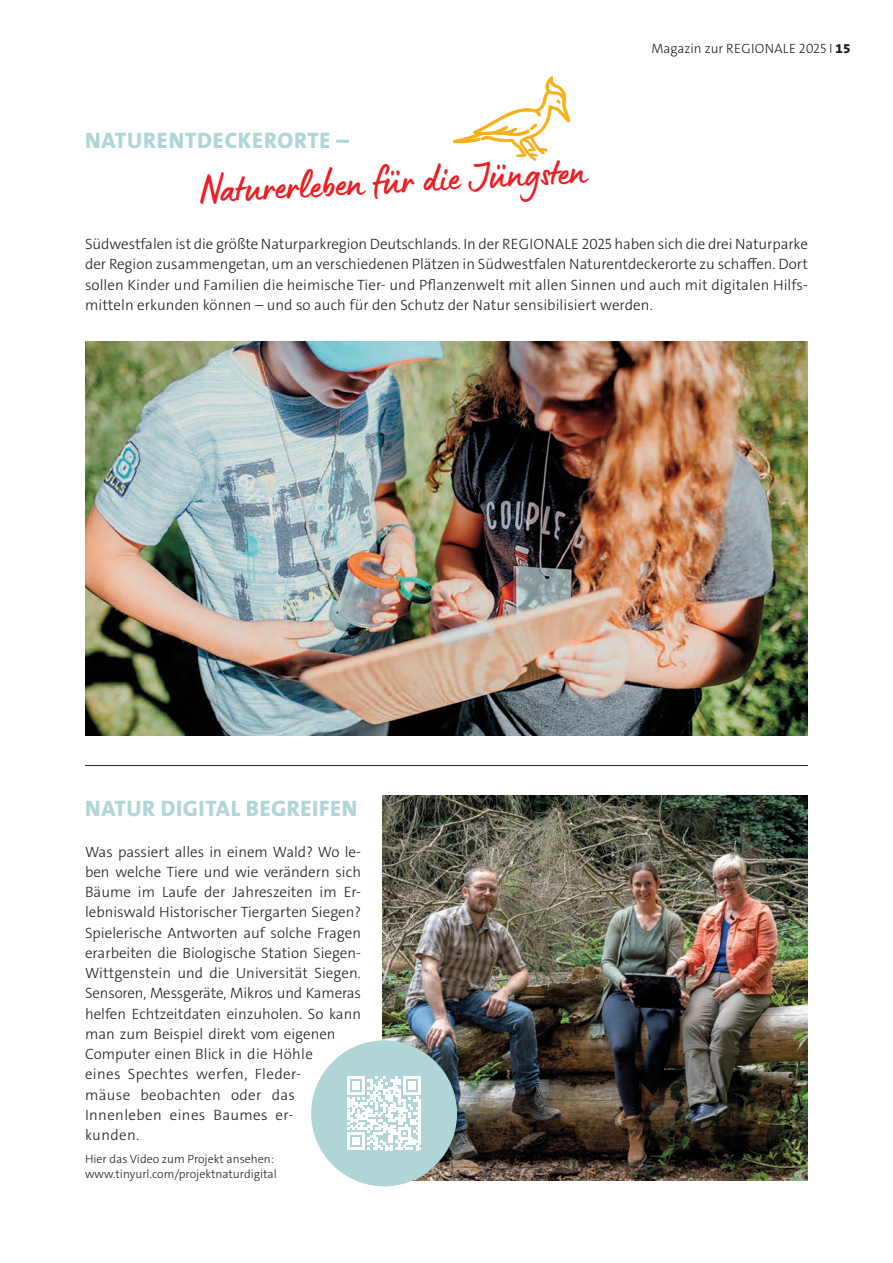
<style>
.page{position:relative;width:893px;height:1263px;background:#fff}
.page>*{position:absolute;margin:0;border:0;box-sizing:border-box;transform-origin:0 0}
.t1{font:42px "Lumios Marker";color:#ee1d23}
.t2{font:800 22.5px "The Sans B W8";letter-spacing:.03em;color:#afd5d6}
.t3{font:300 15px/20.2px "The Sans";color:#231f20}
.t4{font:300 13.5px "The Sans";color:#231f20}
.t5{font:300 12px/15px "The Sans";color:#231f20}
.s1{font-family:"The Sans B W8";font-weight:800}
</style>
<div class="page">
<svg style="left:453px;top:77px;width:117px;height:84px"></svg>
<img style="left:85px;top:341px;width:723px;height:394px">
<img style="left:383px;top:796px;width:425px;height:385px">
<div style="left:311px;top:1040px;width:146px;height:146px;background:#afd5d6;border-radius:50%"></div>
<svg style="left:347px;top:1077px;width:74px;height:73px"></svg>
<hr style="left:85px;top:765px;width:723px;height:1px;background:#231f20">
<p class="t4" style="left:651px;top:39px;width:201px">Magazin zur REGIONALE 2025 I <span class="s1">15</span></p>
<h2 class="t2" style="left:85px;top:126px;width:265px">NATURENTDECKERORTE –</h2>
<h1 class="t1" style="left:197px;top:163px;width:391px;rotate:-3deg">Naturerleben für die Jüngsten</h1>
<p class="t3" style="left:85px;top:234px;width:724px;text-align:justify">Südwestfalen ist die größte Naturparkregion Deutschlands. In der REGIONALE 2025 haben sich die drei Naturparke der Region zusammengetan, um an verschiedenen Plätzen in Südwestfalen Naturentdeckerorte zu schaffen. Dort sollen Kinder und Familien die heimische Tier- und Pflanzenwelt mit allen Sinnen und auch mit digitalen Hilfs&shy;mitteln erkunden können – und so auch für den Schutz der Natur sensibilisiert werden.</p>
<h2 class="t2" style="left:85px;top:794px;width:274px">NATUR DIGITAL BEGREIFEN</h2>
<p class="t3" style="left:85px;top:841px;width:278px">Was passiert alles in einem Wald? Wo le&shy;ben welche Tiere und wie verändern sich Bäume im Laufe der Jahreszeiten im Er&shy;lebniswald Historischer Tiergarten Siegen?<br>Spielerische Antworten auf solche Fragen erarbeiten die Biologische Station Siegen-Wittgenstein und die Universität Siegen.<br>Sensoren, Messgeräte, Mikros und Kameras helfen Echtzeitdaten einzuholen. So kann man zum Beispiel direkt vom eigenen Computer einen Blick in die Höhle<br>eines Spechtes werfen, Fleder-<br>mäuse beobachten oder das Innenleben eines Baumes er-<br>kunden.</p>
<p class="t5" style="left:85px;top:1151px;width:193px">Hier das Video zum Projekt ansehen: www.tinyurl.com/projektnaturdigital</p>
</div>
